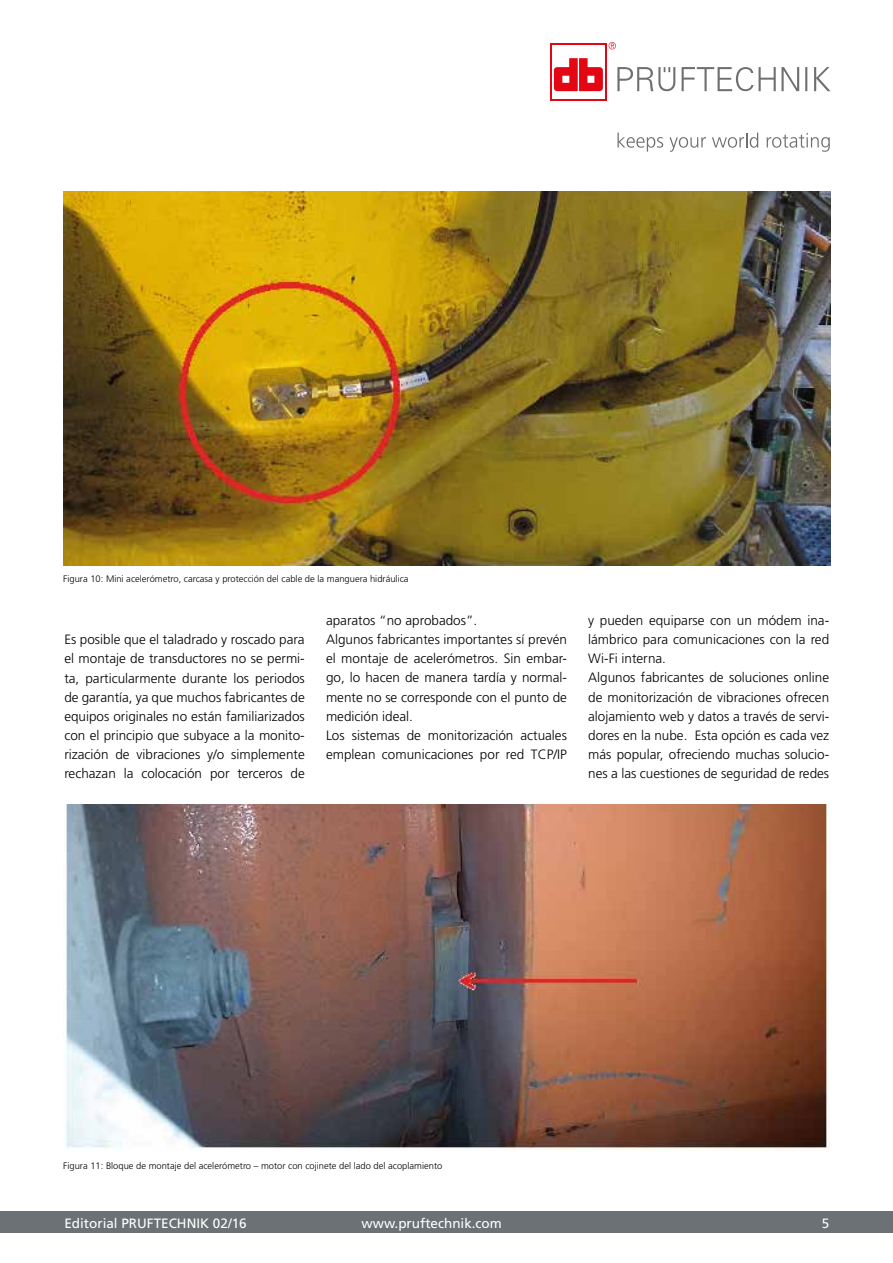
<style>
.page{position:relative;width:893px;height:1263px;background:#fff}
.page>*{position:absolute;margin:0;border:0;box-sizing:border-box;transform-origin:0 0}
.t1{font:300 13.5px/19.2px "Frutiger";color:#000}
.t2{font:13.5px "Frutiger";color:#fff}
.t3{font:300 9.3px "Frutiger";color:#000}
</style>
<div class="page">
<div style="left:0;top:1211px;width:893px;height:22px;background:#6c7175"></div>
<img style="left:64px;top:191px;width:766px;height:375px">
<img style="left:65px;top:805px;width:764px;height:345px">
<svg style="left:609px;top:42px;width:7px;height:7px"></svg>
<svg style="left:617px;top:67px;width:213px;height:24px"></svg>
<hr style="left:550px;top:44px;width:56px;height:1px;background:#e30613">
<hr style="left:550px;top:44px;width:2px;height:57px;background:#e30613">
<hr style="left:605px;top:44px;width:1px;height:57px;background:#e30613">
<hr style="left:550px;top:99px;width:56px;height:2px;background:#e30613">
<svg style="left:554px;top:58px;width:49px;height:33px"></svg>
<svg style="left:618px;top:133px;width:45px;height:19px"></svg>
<svg style="left:669px;top:137px;width:37px;height:15px"></svg>
<svg style="left:712px;top:133px;width:46px;height:15px"></svg>
<svg style="left:767px;top:133px;width:63px;height:19px"></svg>
<p class="t3" style="left:63px;top:574px;width:347px">Figura 10: Mini acelerómetro, carcasa y protección del cable de la manguera hidráulica</p>
<p class="t1" style="left:64px;top:630px;width:242px;text-align:justify">Es posible que el taladrado y roscado para el montaje de transductores no se permi&shy;ta, particularmente durante los periodos de garantía, ya que muchos fabricantes de equipos originales no están familiarizados con el principio que subyace a la monito&shy;rización de vibraciones y/o simplemente rechazan la colocación por terceros de</p>
<p class="t1" style="left:326px;top:611px;width:242px">aparatos “no aprobados”.<br>Algunos fabricantes importantes sí prevén el montaje de acelerómetros. Sin embar&shy;go, lo hacen de manera tardía y normal&shy;mente no se corresponde con el punto de medición ideal.<br>Los sistemas de monitorización actuales emplean comunicaciones por red TCP/IP</p>
<p class="t1" style="left:588px;top:611px;width:242px">y pueden equiparse con un módem ina&shy;lámbrico para comunicaciones con la red Wi-Fi interna.<br>Algunos fabricantes de soluciones online de monitorización de vibraciones ofrecen alojamiento web y datos a través de servi&shy;dores en la nube. Esta opción es cada vez más popular, ofreciendo muchas solucio&shy;nes a las cuestiones de seguridad de redes</p>
<p class="t3" style="left:63px;top:1160px;width:381px">Figura 11: Bloque de montaje del acelerómetro – motor con cojinete del lado del acoplamiento</p>
<p class="t2" style="left:64px;top:1215px;width:184px">Editorial PRUFTECHNIK 02/16</p>
<p class="t2" style="left:362px;top:1215px;width:142px">www.pruftechnik.com</p>
<p class="t2" style="left:822px;top:1215px;width:9px">5</p>
</div>
